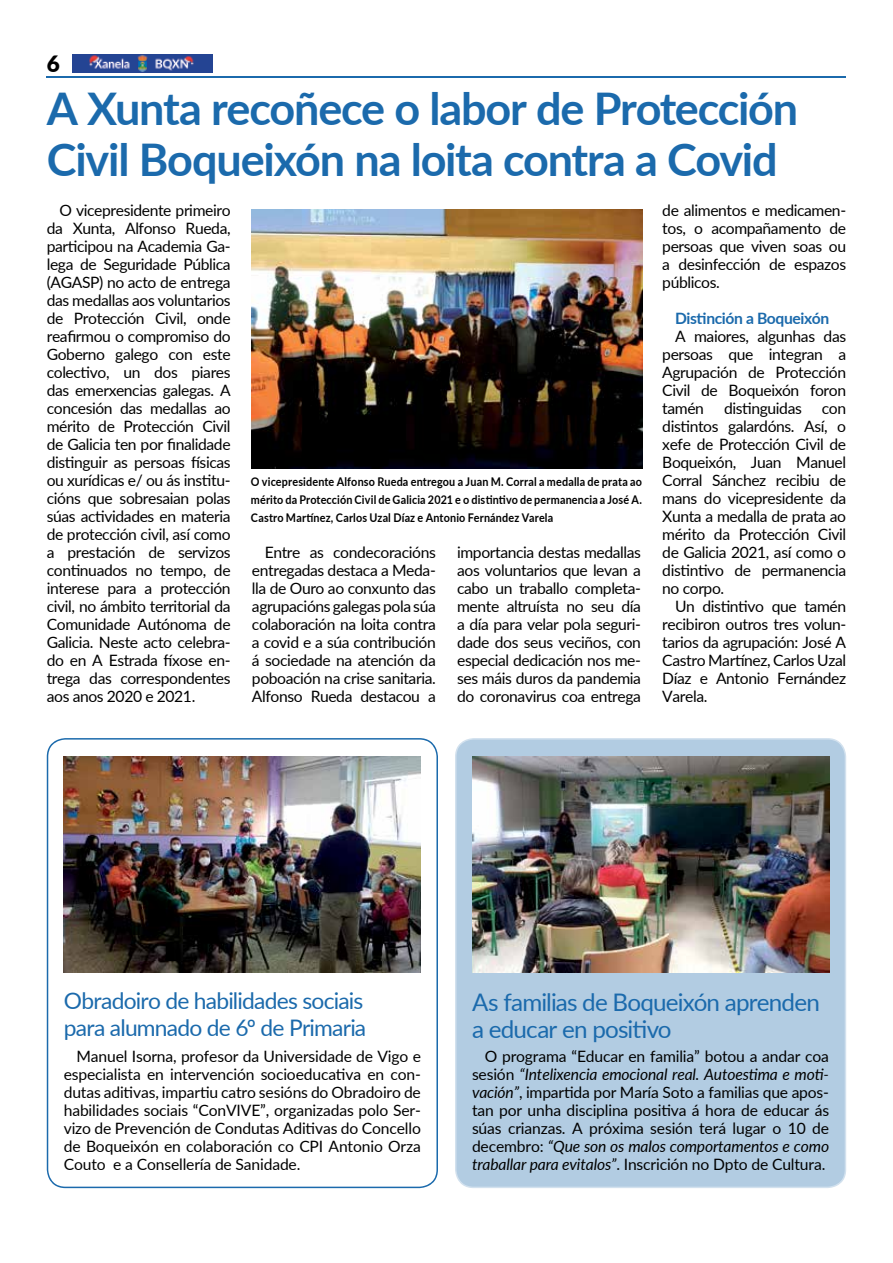
<style>
.page{position:relative;width:893px;height:1263px;background:#fff}
.page>*{position:absolute;margin:0;border:0;box-sizing:border-box;transform-origin:0 0}
.t1{font:700 45px/51px "Lato";letter-spacing:-.025em;color:#1b6aac}
.t2{font:24.15px/27px "Lato";letter-spacing:-.035em;color:#1b6aac}
.t3{font:22.8px/27px "Lato";letter-spacing:-.035em;color:#1b6aac}
.t4{font:900 22.5px "Lato";color:#000}
.t5{font:15.6px/18px "Lato";letter-spacing:-.025em;color:#000;text-align:justify}
.t6{font:700 15.6px "Lato";letter-spacing:-.025em;color:#1b6aac}
.t7{font:700 12px/18px "Lato";letter-spacing:.015em;color:#000;text-align:justify;scale:.9 1}
.s1{font-style:italic}
</style>
<div class="page">
<hr style="left:47px;top:77px;width:799px;height:1px;background:#1b6aac">
<img style="left:72px;top:54px;width:141px;height:18px">
<img style="left:251px;top:210px;width:392px;height:258px">
<svg style="left:47px;top:738px;width:391px;height:450px"></svg>
<img style="left:64px;top:756px;width:357px;height:216px">
<div style="left:455px;top:738px;width:391px;height:450px;background:#b2cce2"></div>
<img style="left:472px;top:756px;width:357px;height:216px">
<h3 class="t4" style="left:47px;top:47px;width:15px">6</h3>
<h1 class="t1" style="left:47px;top:81px;width:753px">A Xunta recoñece o labor de Protección<br>Civil Boqueixón na loita contra a Covid</h1>
<p class="t5" style="left:47px;top:201px;width:185px;text-indent:13px">O vicepresidente primeiro da Xunta, Alfonso Rueda, participou na Academia Ga&shy;lega de Seguridade Pública (AGASP) no acto de entrega das medallas aos voluntarios de Protección Civil, onde reafirmou o compromiso do Goberno galego con este colectivo, un dos piares das emerxencias galegas. A concesión das medallas ao mérito de Protección Civil de Galicia ten por finalidade distinguir as persoas físicas ou xurídicas e/ ou ás institu&shy;cións que sobresaian polas súas actividades en materia de protección civil, así como a prestación de servizos continuados no tempo, de interese para a protección civil, no ámbito territorial da Comunidade Autónoma de Galicia. Neste acto celebra&shy;do en A Estrada fíxose en&shy;trega das correspondentes aos anos 2020 e 2021.</p>
<p class="t7" style="left:251px;top:472px;width:436px">O vicepresidente Alfonso Rueda entregou a Juan M. Corral a medalla de prata ao mérito da Protección Civil de Galicia 2021 e o distintivo de permanencia a José A.<br>Castro Martínez, Carlos Uzal Díaz e Antonio Fernández Varela</p>
<p class="t5" style="left:252px;top:543px;width:185px;text-indent:13px">Entre as condecoracións entregadas destaca a Meda&shy;lla de Ouro ao conxunto das agrupacións galegas pola súa colaboración na loita contra a covid e a súa contribución á sociedade na atención da poboación na crise sanitaria.<br>Alfonso Rueda destacou a</p>
<p class="t5" style="left:457px;top:542px;width:185px">importancia destas medallas aos voluntarios que levan a cabo un traballo completa&shy;mente altruísta no seu día a día para velar pola seguri&shy;dade dos seus veciños, con especial dedicación nos me&shy;ses máis duros da pandemia do coronavirus coa entrega</p>
<p class="t5" style="left:662px;top:200px;width:185px">de alimentos e medicamen&shy;tos, o acompañamento de persoas que viven soas ou a desinfección de espazos públicos.</p>
<p class="t6" style="left:675px;top:307px;width:156px">Distinción a Boqueixón</p>
<p class="t5" style="left:662px;top:326px;width:185px;text-indent:13px">A maiores, algunhas das persoas que integran a Agrupación de Protección Civil de Boqueixón foron tamén</p>
<p class="t5" style="left:724px;top:398px;width:79px">distinguidas</p>
<p class="t5" style="left:662px;top:398px;width:185px;text-indent:160px">con distintos galardóns. Así, o xefe de Protección Civil de Boqueixón, Juan Manuel Corral Sánchez recibiu de mans do vicepresidente da Xunta a medalla de prata ao mérito da Protección Civil de Galicia 2021, así como o distintivo de permanencia no corpo.</p>
<p class="t5" style="left:662px;top:596px;width:185px;text-indent:13px">Un distintivo que tamén recibiron outros tres volun&shy;tarios da agrupación: José A Castro Martínez, Carlos Uzal Díaz e Antonio Fernández Varela.</p>
<h3 class="t3" style="left:64px;top:987px;width:304px">Obradoiro de habilidades sociais para alumnado de 6º de Primaria</h3>
<p class="t5" style="left:64px;top:1047px;width:359px;text-indent:13px">Manuel Isorna, profesor da Universidade de Vigo e especialista en intervención socioeducativa en con&shy;dutas aditivas, impartiu catro sesións do Obradoiro de habilidades sociais “ConVIVE”, organizadas polo Ser&shy;vizo de Prevención de Condutas Aditivas do Concello de Boqueixón en colaboración co CPI Antonio Orza Couto e a Consellería de Sanidade.</p>
<h2 class="t2" style="left:472px;top:987px;width:349px">As familias de Boqueixón aprenden a educar en positivo</h2>
<p class="t5" style="left:472px;top:1047px;width:359px;text-indent:13px">O programa “Educar en familia” botou a andar coa sesión <span class="s1">“Intelixencia emocional real. Autoestima e moti&shy;vación”</span>, impartida por María Soto a familias que apos&shy;tan por unha disciplina positiva á hora de educar ás súas crianzas. A próxima sesión terá lugar o 10 de decembro: <span class="s1">“Que son os malos comportamentos e como traballar para evitalos”</span>. Inscrición no Dpto de Cultura.</p>
</div>
